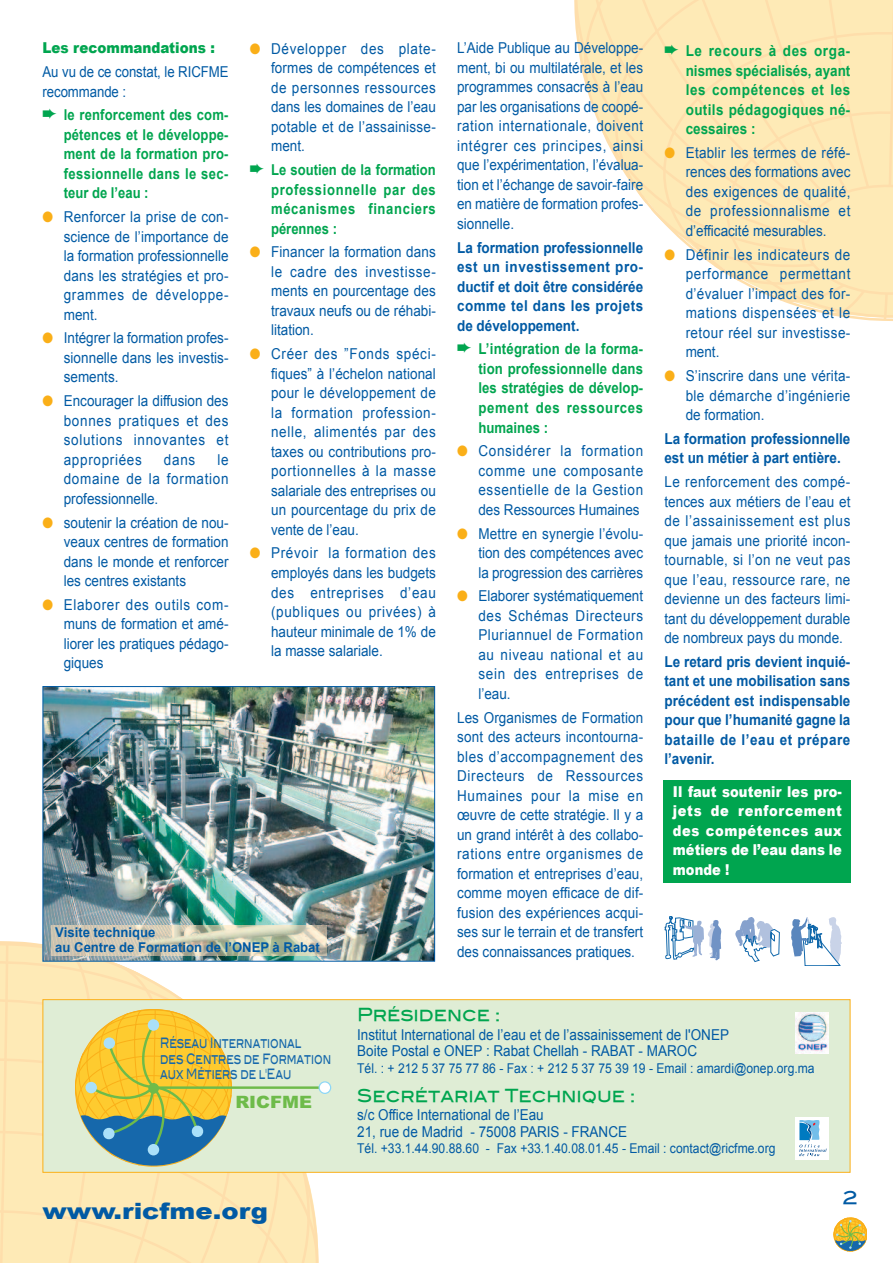
<style>
.page{position:relative;width:893px;height:1263px;background:#fff}
.page>*{position:absolute;margin:0;border:0;box-sizing:border-box;transform-origin:0 0}
.t1{font:900 22.5px "Arial";color:#015aa4;scale:1.15 1}
.t2{font:18px "Blair Md ITCTT Medium";color:#00a54f;scale:.9 1}
.t3{font:18px "Blair Md ITCTT Medium";color:#015aa4}
.t4{font:900 16.95px "Arial";color:#6ebb4a;scale:1.05 1}
.t5{font:15px/19.5px "Arial";color:#015aa4;text-align:justify;scale:.9 1}
.t6{font:700 15px/19.5px "Arial";color:#015aa4;text-align:justify;scale:.9 1}
.t7{font:700 15px/19.5px "Arial";letter-spacing:.03em;color:#00a54f;text-align:justify;scale:.87 1}
.t8{font:700 15px/19.5px "Arial";letter-spacing:.03em;color:#00a54f;text-align:justify;scale:.88 1}
.t9{font:700 15px/19.5px "Arial";letter-spacing:.03em;color:#00a54f;text-align:justify;scale:.9 1}
.t10{font:900 15px/19.5px "Arial";letter-spacing:.05em;color:#fff;text-align:justify;scale:.87 1}
.t11{font:15px/19.5px "Arial";color:#015aa4;scale:.88 1}
.t12{font:900 15px "Arial";color:#00a54f;scale:.9 1}
.t13{font:14.4px/15.3px "Blair Md ITCTT Medium";color:#1668ab;scale:.63 1}
.t14{font:13.5px "Arial";color:#015aa4;scale:.9 1}
.t15{font:700 13.5px/15px "Arial";color:#015aa4}
.s1{color:#faaf18}
</style>
<div class="page">
<div style="left:663px;top:781px;width:187px;height:102px;background:#00a54f"></div>
<svg style="left:834px;top:1218px;width:33px;height:33px"></svg>
<div style="left:43px;top:1000px;width:807px;height:172px;background:#dfedd5"></div>
<hr style="left:154px;top:1086px;width:171px;height:3px;background:#6ebb4a">
<div style="left:319px;top:1082px;width:12px;height:11px;background:#fff;border-radius:50%"></div>
<div style="left:319px;top:1081px;width:12px;height:13px;border:1px solid #8dd7f7;border-radius:50%"></div>
<svg style="left:0;top:941px;width:311px;height:322px"></svg>
<div style="left:148px;top:1083px;width:11px;height:11px;background:#6ebb4a;border-radius:50%"></div>
<div style="left:43px;top:999px;width:807px;height:174px;border:1px solid #faaf18"></div>
<svg style="left:582px;top:0;width:311px;height:321px"></svg>
<img style="left:45px;top:688px;width:388px;height:271px">
<div style="left:43px;top:686px;width:392px;height:275px;border:1px solid #015aa4"></div>
<img style="left:51px;top:925px;width:276px;height:31px">
<img style="left:796px;top:1012px;width:32px;height:41px">
<div style="left:795px;top:1117px;width:33px;height:43px;background:#fff"></div>
<svg style="left:799px;top:1120px;width:28px;height:36px"></svg>
<svg style="left:665px;top:916px;width:56px;height:45px"></svg>
<svg style="left:735px;top:917px;width:45px;height:45px"></svg>
<svg style="left:791px;top:917px;width:51px;height:49px"></svg>
<p class="t12" style="left:43px;top:37px;width:193px">Les recommandations :</p>
<p class="t11" style="left:43px;top:62px;width:213px">Au vu de ce constat, le RICFME recommande :</p>
<p class="t7" style="left:64px;top:105px;width:191px;text-indent:-21px">➔ le renforcement des com&shy;pétences et le développe&shy;ment de la formation pro&shy;fessionnelle dans le sec&shy;teur de l’eau :</p>
<p class="t5" style="left:64px;top:207px;width:185px;text-indent:-21px"><span class="s1">●</span> Renforcer la prise de con&shy;science de l’importance de la formation professionnelle dans les stratégies et pro&shy;grammes de développe&shy;ment.</p>
<p class="t5" style="left:64px;top:328px;width:185px;text-indent:-21px"><span class="s1">●</span> Intégrer la formation profes&shy;sionnelle dans les investis&shy;sements.</p>
<p class="t5" style="left:64px;top:391px;width:185px;text-indent:-21px"><span class="s1">●</span> Encourager la diffusion des bonnes pratiques et des solutions innovantes et appropriées</p>
<p class="t5" style="left:64px;top:450px;width:185px;text-indent:154px">le domaine de la formation professionnelle.</p>
<p class="t5" style="left:64px;top:512px;width:185px;text-indent:-21px"><span class="s1">●</span> soutenir la création de nou&shy;veaux centres de formation dans le monde et renforcer les centres existants</p>
<p class="t5" style="left:64px;top:595px;width:185px;text-indent:-21px"><span class="s1">●</span> Elaborer des outils com&shy;muns de formation et amé&shy;liorer les pratiques pédago&shy;giques</p>
<p class="t5" style="left:164px;top:450px;width:36px">dans</p>
<p class="t5" style="left:271px;top:39px;width:185px;text-indent:-21px"><span class="s1">●</span> Développer des plate&shy;formes de compétences et de personnes ressources dans les domaines de l’eau potable et de l’assainisse&shy;ment.</p>
<p class="t7" style="left:271px;top:160px;width:191px;text-indent:-21px">➔ Le soutien de la formation professionnelle par des mécanismes financiers pérennes :</p>
<p class="t5" style="left:271px;top:242px;width:185px;text-indent:-21px"><span class="s1">●</span> Financer la formation dans le cadre des investisse&shy;ments en pourcentage des travaux neufs ou de réhabi&shy;litation.</p>
<p class="t5" style="left:271px;top:344px;width:185px;text-indent:-21px"><span class="s1">●</span> Créer des ”Fonds spéci&shy;fiques” à l’échelon national pour le développement de la formation profession&shy;nelle, alimentés par des taxes ou contributions pro&shy;portionnelles à la masse salariale des entreprises ou un pourcentage du prix de vente de l’eau.</p>
<p class="t5" style="left:271px;top:543px;width:185px;text-indent:-21px"><span class="s1">●</span> Prévoir la formation des employés dans les budgets des entreprises d’eau (publiques ou privées) à hauteur minimale de 1% de la masse salariale.</p>
<p class="t15" style="left:55px;top:924px;width:266px">Visite technique<br>au Centre de Formation de l’ONEP à Rabat</p>
<p class="t5" style="left:457px;top:38px;width:208px">L’Aide Publique au Développe&shy;ment, bi ou multilatérale, et les programmes consacrés à l’eau par les organisations de coopé&shy;ration internationale, doivent intégrer ces principes, ainsi que l’expérimentation, l’évalua&shy;tion et l’échange de savoir-faire en matière de formation profes&shy;sionnelle.</p>
<p class="t6" style="left:457px;top:238px;width:208px">La formation professionnelle est un investissement pro&shy;ductif et doit être considérée comme tel dans les projets de développement.</p>
<p class="t8" style="left:478px;top:339px;width:189px;text-indent:-21px">➔ L’intégration de la forma&shy;tion professionnelle dans les stratégies de dévelop&shy;pement des ressources humaines :</p>
<p class="t5" style="left:478px;top:441px;width:185px;text-indent:-21px"><span class="s1">●</span> Considérer la formation comme une composante essentielle de la Gestion des Ressources Humaines</p>
<p class="t5" style="left:478px;top:523px;width:185px;text-indent:-21px"><span class="s1">●</span> Mettre en synergie l’évolu&shy;tion des compétences avec la progression des carrières</p>
<p class="t5" style="left:478px;top:586px;width:185px;text-indent:-21px"><span class="s1">●</span> Elaborer systématiquement des Schémas Directeurs Pluriannuel de Formation au niveau national et au sein des entreprises de l’eau.</p>
<p class="t5" style="left:457px;top:707px;width:208px">Les Organismes de Formation sont des acteurs incontourna&shy;bles d’accompagnement des Directeurs de Ressources Humaines pour la mise en œuvre de cette stratégie. Il y a un grand intérêt à des collabo&shy;rations entre organismes de formation et entreprises d’eau, comme moyen efficace de dif&shy;fusion des expériences acqui&shy;ses sur le terrain et de transfert des connaissances pratiques.</p>
<p class="t9" style="left:686px;top:41px;width:185px;text-indent:-21px">➔ Le recours à des orga&shy;nismes spécialisés, ayant les compétences et les outils pédagogiques né&shy;cessaires :</p>
<p class="t5" style="left:686px;top:143px;width:185px;text-indent:-21px"><span class="s1">●</span> Etablir les termes de réfé&shy;rences des formations avec des exigences de qualité, de professionnalisme et d’efficacité mesurables.</p>
<p class="t5" style="left:686px;top:245px;width:185px;text-indent:-21px"><span class="s1">●</span> Définir les indicateurs de performance permettant d’évaluer l’impact des for&shy;mations dispensées et le retour réel sur investisse&shy;ment.</p>
<p class="t5" style="left:686px;top:366px;width:185px;text-indent:-21px"><span class="s1">●</span> S’inscrire dans une vérita&shy;ble démarche d’ingénierie de formation.</p>
<p class="t6" style="left:664px;top:429px;width:208px">La formation professionnelle est un métier à part entière.</p>
<p class="t5" style="left:664px;top:472px;width:208px">Le renforcement des compé&shy;tences aux métiers de l’eau et de l’assainissement est plus que jamais une priorité incon&shy;tournable, si l’on ne veut pas que l’eau, ressource rare, ne devienne un des facteurs limi&shy;tant du développement durable de nombreux pays du monde.</p>
<p class="t6" style="left:664px;top:652px;width:208px">Le retard pris devient inquié&shy;tant et une mobilisation sans précédent est indispensable pour que l’humanité gagne la bataille de l’eau et prépare l’avenir.</p>
<p class="t10" style="left:673px;top:781px;width:196px">Il faut soutenir les pro&shy;jets de renforcement des compétences aux métiers de l’eau dans le monde !</p>
<p class="t13" style="left:160px;top:1034px;width:273px">Réseau International<br>des Centres de Formation aux Métiers de l'Eau</p>
<p class="t4" style="left:235px;top:1089px;width:75px">RICFME</p>
<h1 class="t1" style="left:43px;top:1194px;width:198px">www.ricfme.org</h1>
<p class="t2" style="left:357px;top:1003px;width:161px">Présidence :</p>
<p class="t5" style="left:357px;top:1026px;width:415px;line-height:16.5px">Institut International de l’eau et de l’assainissement de l'ONEP<br>Boite Postal e ONEP : Rabat Chellah - RABAT - MAROC</p>
<p class="t14" style="left:357px;top:1060px;width:510px">Tél. : + 212 5 37 75 77 86 - Fax : + 212 5 37 75 39 19 - Email : amardi@onep.org.ma</p>
<p class="t2" style="left:357px;top:1084px;width:311px">Secrétariat Technique :</p>
<p class="t5" style="left:357px;top:1107px;width:301px;line-height:16.5px">s/c Office International de l’Eau<br>21, rue de Madrid - 75008 PARIS - FRANCE</p>
<p class="t14" style="left:357px;top:1141px;width:466px">Tél. +33.1.44.90.88.60 - Fax +33.1.40.08.01.45 - Email : contact@ricfme.org</p>
<p class="t3" style="left:843px;top:1186px;width:17px">2</p>
</div>
